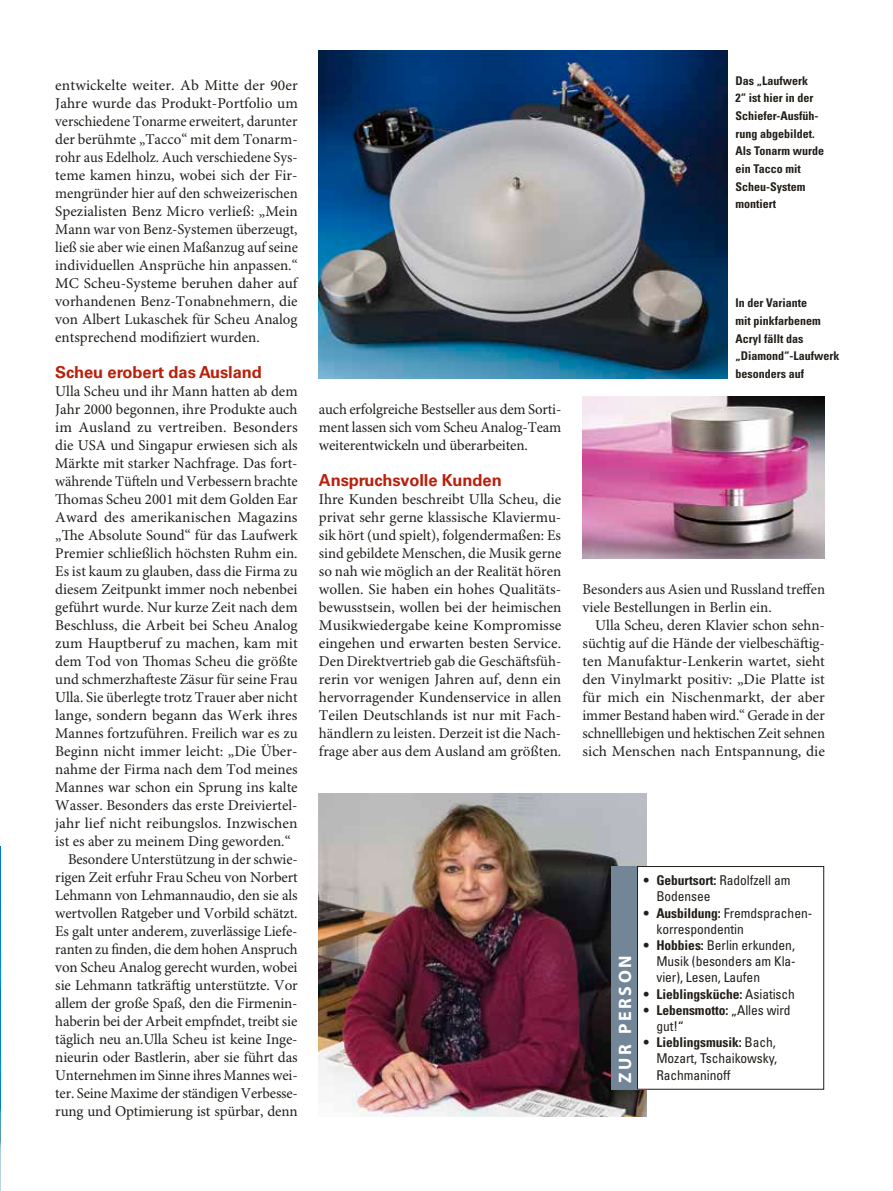
<style>
.page{position:relative;width:893px;height:1191px;background:#fff}
.page>*{position:absolute;margin:0;border:0;box-sizing:border-box;transform-origin:0 0}
.t1{font:700 18px "Myriad Pro";letter-spacing:.15em;color:#fff}
.t2{font:700 16.5px "Univers LT Std";letter-spacing:-.005em;color:#b9200b}
.t3{font:15px/18px "Minion Pro";color:#221f1b;text-align:justify}
.t4{font:condensed 13.5px/16.2px "Univers LT Std";letter-spacing:-.005em;color:#221f1b}
.t5{font:700 condensed 13.5px "Univers LT Std";letter-spacing:-.005em;color:#221f1b}
.t6{font:700 condensed 12px/17.7px "Univers LT Std";color:#221f1b}
.s1{font-weight:700}
.s2{font-weight:400}
</style>
<div class="page">
<img style="left:0;top:846px;width:1px;height:345px">
<img style="left:583px;top:396px;width:242px;height:162px">
<img style="left:319px;top:51px;width:408px;height:327px">
<img style="left:319px;top:793px;width:328px;height:323px">
<div style="left:611px;top:866px;width:213px;height:223px;background:#fff"></div>
<div style="left:611px;top:866px;width:26px;height:223px;background:#738697"></div>
<div style="left:637px;top:866px;width:187px;height:223px;border:1px solid #221f1b"></div>
<p class="t3" style="left:55px;top:77px;width:244px">entwickelte weiter. Ab Mitte der 90er Jahre wurde das Produkt-Portfolio um verschiedene Tonarme erweitert, darunter der berühmte „Tacco“ mit dem Tonarm&shy;rohr aus Edelholz. Auch verschiedene Sys&shy;teme kamen hinzu, wobei sich der Fir&shy;mengründer hier auf den schweizerischen Spezialisten Benz Micro verließ: „Mein Mann war von Benz-Systemen überzeugt, ließ sie aber wie einen Maßanzug auf seine individuellen Ansprüche hin anpassen.“ MC Scheu-Systeme beruhen daher auf vorhandenen Benz-Tonabnehmern, die von Albert Lukaschek für Scheu Analog entsprechend modifiziert wurden.</p>
<p class="t2" style="left:55px;top:363px;width:208px">Scheu erobert das Ausland</p>
<p class="t3" style="left:55px;top:383px;width:244px">Ulla Scheu und ihr Mann hatten ab dem</p>
<p class="t3" style="left:55px;top:401px;width:244px">Jahr 2000 begonnen, ihre Produkte auch</p>
<p class="t3" style="left:55px;top:419px;width:244px">im Ausland zu vertreiben. Besonders</p>
<p class="t3" style="left:55px;top:437px;width:244px">die USA und Singapur erwiesen sich als</p>
<p class="t3" style="left:55px;top:455px;width:244px">Märkte mit starker Nachfrage. Das fort-</p>
<p class="t3" style="left:55px;top:473px;width:244px">währende Tüfteln und Verbessern brachte</p>
<p class="t3" style="left:55px;top:491px;width:244px">Thomas Scheu 2001 mit dem Golden Ear</p>
<p class="t3" style="left:55px;top:509px;width:244px">Award des amerikanischen Magazins</p>
<p class="t3" style="left:55px;top:527px;width:244px">„The Absolute Sound“ für das Laufwerk</p>
<p class="t3" style="left:55px;top:545px;width:244px">Premier schließlich höchsten Ruhm ein.</p>
<p class="t3" style="left:55px;top:563px;width:244px">Es ist kaum zu glauben, dass die Firma zu</p>
<p class="t3" style="left:55px;top:581px;width:244px">diesem Zeitpunkt immer noch nebenbei</p>
<p class="t3" style="left:55px;top:599px;width:244px">geführt wurde. Nur kurze Zeit nach dem</p>
<p class="t3" style="left:55px;top:617px;width:244px">Beschluss, die Arbeit bei Scheu Analog</p>
<p class="t3" style="left:55px;top:635px;width:244px">zum Hauptberuf zu machen, kam mit</p>
<p class="t3" style="left:55px;top:653px;width:244px">dem Tod von Thomas Scheu die größte</p>
<p class="t3" style="left:55px;top:671px;width:244px">und schmerzhafteste Zäsur für seine Frau</p>
<p class="t3" style="left:55px;top:689px;width:244px">Ulla. Sie überlegte trotz Trauer aber nicht</p>
<p class="t3" style="left:55px;top:707px;width:244px">lange, sondern begann das Werk ihres</p>
<p class="t3" style="left:55px;top:725px;width:244px">Mannes fortzuführen. Freilich war es zu</p>
<p class="t3" style="left:55px;top:743px;width:244px">Beginn nicht immer leicht: „Die Über-</p>
<p class="t3" style="left:55px;top:761px;width:244px">nahme der Firma nach dem Tod meines</p>
<p class="t3" style="left:55px;top:779px;width:244px">Mannes war schon ein Sprung ins kalte</p>
<p class="t3" style="left:55px;top:797px;width:244px">Wasser. Besonders das erste Dreiviertel-</p>
<p class="t3" style="left:55px;top:815px;width:244px">jahr lief nicht reibungslos. Inzwischen</p>
<p class="t3" style="left:55px;top:833px;width:237px">ist es aber zu meinem Ding geworden.“</p>
<p class="t3" style="left:68px;top:851px;width:231px">Besondere Unterstützung in der schwie-</p>
<p class="t3" style="left:55px;top:869px;width:244px">rigen Zeit erfuhr Frau Scheu von Norbert</p>
<p class="t3" style="left:55px;top:887px;width:244px">Lehmann von Lehmannaudio, den sie als</p>
<p class="t3" style="left:55px;top:905px;width:244px">wertvollen Ratgeber und Vorbild schätzt.</p>
<p class="t3" style="left:55px;top:923px;width:244px">Es galt unter anderem, zuverlässige Liefe-</p>
<p class="t3" style="left:55px;top:941px;width:244px">ranten zu finden, die dem hohen Anspruch</p>
<p class="t3" style="left:55px;top:959px;width:244px">von Scheu Analog gerecht wurden, wobei</p>
<p class="t3" style="left:55px;top:977px;width:244px">sie Lehmann tatkräftig unterstützte. Vor</p>
<p class="t3" style="left:55px;top:995px;width:244px">allem der große Spaß, den die Firmenin-</p>
<p class="t3" style="left:55px;top:1013px;width:244px">haberin bei der Arbeit empfndet, treibt sie</p>
<p class="t3" style="left:55px;top:1031px;width:244px">täglich neu an.Ulla Scheu ist keine Inge-</p>
<p class="t3" style="left:55px;top:1049px;width:244px">nieurin oder Bastlerin, aber sie führt das</p>
<p class="t3" style="left:55px;top:1067px;width:244px">Unternehmen im Sinne ihres Mannes wei-</p>
<p class="t3" style="left:55px;top:1085px;width:244px">ter. Seine Maxime der ständigen Verbesse-</p>
<p class="t3" style="left:55px;top:1103px;width:244px">rung und Optimierung ist spürbar, denn</p>
<p class="t3" style="left:319px;top:401px;width:244px">auch erfolgreiche Bestseller aus dem Sorti&shy;ment lassen sich vom Scheu Analog-Team weiterentwickeln und überarbeiten.</p>
<p class="t2" style="left:319px;top:471px;width:184px">Anspruchsvolle Kunden</p>
<p class="t3" style="left:319px;top:491px;width:244px">Ihre Kunden beschreibt Ulla Scheu, die privat sehr gerne klassische Klaviermu&shy;sik hört (und spielt), folgendermaßen: Es sind gebildete Menschen, die Musik gerne so nah wie möglich an der Realität hören wollen. Sie haben ein hohes Qualitäts&shy;bewusstsein, wollen bei der heimischen Musikwiedergabe keine Kompromisse eingehen und erwarten besten Service.<br>Den Direktvertrieb gab die Geschäftsfüh&shy;rerin vor wenigen Jahren auf, denn ein hervorragender Kundenservice in allen Teilen Deutschlands ist nur mit Fach&shy;händlern zu leisten. Derzeit ist die Nach&shy;frage aber aus dem Ausland am größten.</p>
<p class="t6" style="left:736px;top:71px;width:90px">Das „Laufwerk<br>2“ ist hier in der<br>Schiefer-Ausfüh&shy;rung abgebildet.<br>Als Tonarm wurde ein Tacco mit<br>Scheu-System montiert</p>
<p class="t6" style="left:736px;top:294px;width:105px">In der Variante<br>mit pinkfarbenem<br>Acryl fällt das „Diamond“-Laufwerk besonders auf</p>
<p class="t3" style="left:583px;top:581px;width:244px">Besonders aus Asien und Russland treffen viele Bestellungen in Berlin ein.</p>
<p class="t3" style="left:583px;top:617px;width:244px;text-indent:13px">Ulla Scheu, deren Klavier schon sehn&shy;süchtig auf die Hände der vielbeschäftig&shy;ten Manufaktur-Lenkerin wartet, sieht den Vinylmarkt positiv: „Die Platte ist für mich ein Nischenmarkt, der aber immer Bestand haben wird.“ Gerade in der schnelllebigen und hektischen Zeit sehnen sich Menschen nach Entspannung, die</p>
<p class="t1" style="left:613px;top:1083px;width:130px;rotate:-90deg">ZUR PERSON</p>
<p class="t4" style="left:656px;top:872px;width:136px;text-indent:-13px"><span class="s1">• Geburtsort:</span> Radolfzell am<br>Bodensee</p>
<p class="t4" style="left:656px;top:904px;width:157px;text-indent:-13px"><span class="s1">• Ausbildung:</span> Fremdsprachen&shy;korrespondentin</p>
<p class="t4" style="left:656px;top:937px;width:141px;text-align:justify;text-indent:-13px"><span class="s1">• Hobbies:</span> Berlin erkunden, Musik (besonders am Kla&shy;vier), Lesen, Laufen</p>
<p class="t5" style="left:644px;top:985px;width:153px">• Lieblingsküche: <span class="s2">Asiatisch</span></p>
<p class="t4" style="left:656px;top:1001px;width:136px;text-indent:-13px"><span class="s1">• Lebensmotto:</span> „Alles wird gut!“</p>
<p class="t4" style="left:656px;top:1034px;width:122px;text-align:justify;text-indent:-13px"><span class="s1">• Lieblingsmusik:</span> Bach, Mozart, Tschaikowsky, Rachmaninoff</p>
</div>
